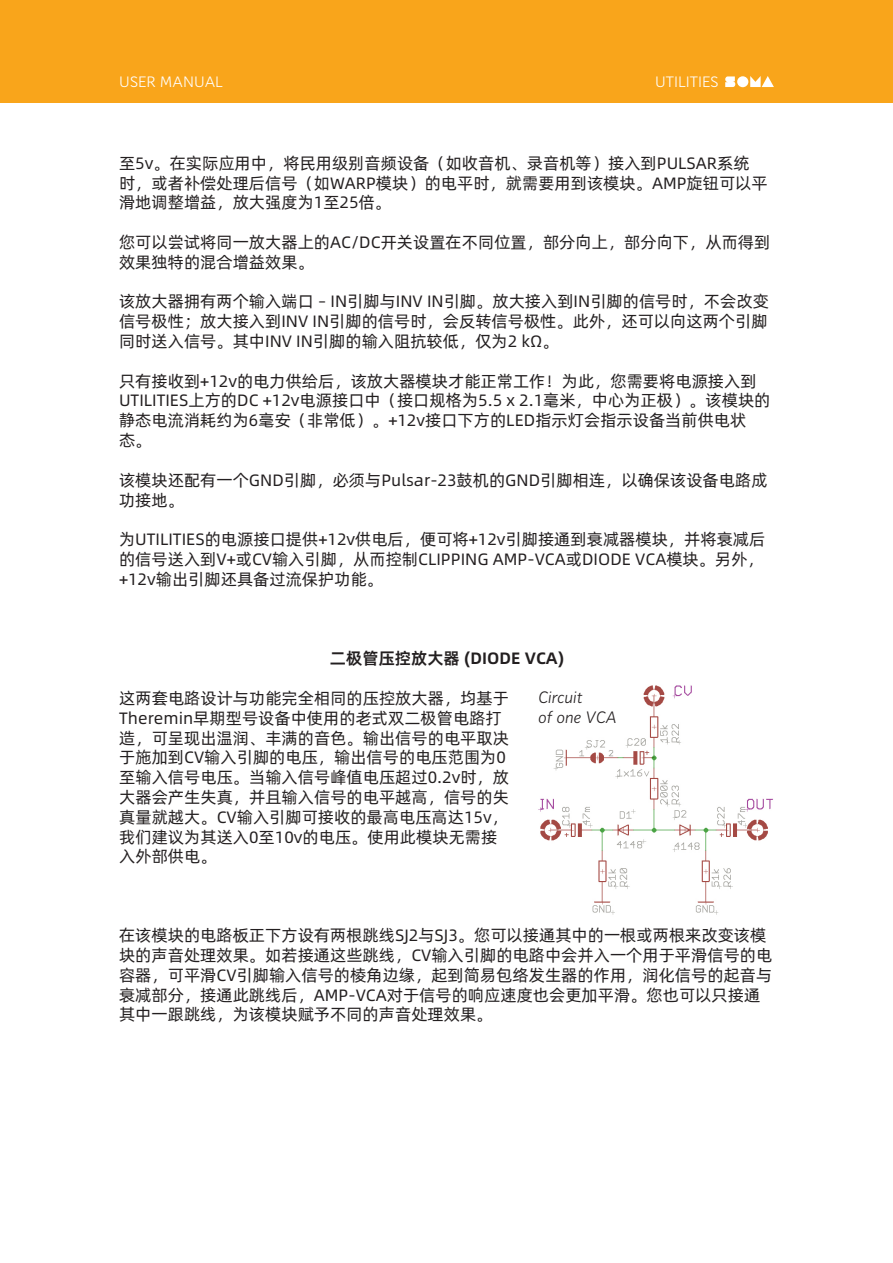
<style>
.page{position:relative;width:893px;height:1263px;background:#fff}
.page>*{position:absolute;margin:0;border:0;box-sizing:border-box;transform-origin:0 0}
.z{font:16.5px/19.8px "Alibaba Pu Hui Ti 3 55 Regular";color:#231f20}
.text{font:16.5px/19.8px "Alibaba Pu Hui Ti 3 55 Regular";color:#231f20}
.z-2{font:16.5px "Alibaba Pu Hui Ti 3 85 Bold";color:#231f20}
.text-2{font:italic 300 16.5px/19.8px "Mediator";color:#231f20}
.t1{font:300 15px "Mediator";color:#fff}
</style>
<div class="page">
<div style="left:0;top:0;width:893px;height:103px;background:#f9a51b"></div>
<svg style="left:750px;top:76px;width:24px;height:11px"></svg>
<svg style="left:725px;top:76px;width:10px;height:11px"></svg>
<div style="left:737px;top:76px;width:11px;height:11px;background:#fff;border-radius:50%"></div>
<img style="left:538px;top:685px;width:235px;height:230px">
<p class="t1" style="left:119px;top:72px;width:105px">USER MANUAL</p>
<p class="t1" style="left:655px;top:72px;width:65px">UTILITIES</p>
<p class="z" style="left:119px;top:153px;width:650px">至5v。在实际应用中，将民用级别音频设备（如收音机、录音机等）接入到PULSAR系统时，或者补偿处理后信号（如WARP模块）的电平时，就需要用到该模块。AMP旋钮可以平滑地调整增益，放大强度为1至25倍。</p>
<p class="z" style="left:119px;top:232px;width:653px">您可以尝试将同一放大器上的AC/DC开关设置在不同位置，部分向上，部分向下，从而得到效果独特的混合增益效果。</p>
<p class="z" style="left:119px;top:292px;width:651px;text-align:justify">该放大器拥有两个输入端口 – IN引脚与INV IN引脚。放大接入到IN引脚的信号时，不会改变信号极性；放大接入到INV IN引脚的信号时，会反转信号极性。此外，还可以向这两个引脚同时送入信号。其中INV IN引脚的输入阻抗较低，仅为2 kΩ。</p>
<p class="z" style="left:119px;top:371px;width:653px">只有接收到+12v的电力供给后，该放大器模块才能正常工作！为此，您需要将电源接入到UTILITIES上方的DC +12v电源接口中（接口规格为5.5 x 2.1毫米，中心为正极）。该模块的静态电流消耗约为6毫安（非常低）。+12v接口下方的LED指示灯会指示设备当前供电状<br>态。</p>
<p class="z" style="left:119px;top:470px;width:650px">该模块还配有一个GND引脚，必须与Pulsar-23鼓机的GND引脚相连，以确保该设备电路成功接地。</p>
<p class="z" style="left:119px;top:529px;width:648px;text-align:justify">为UTILITIES的电源接口提供+12v供电后，便可将+12v引脚接通到衰减器模块，并将衰减后的信号送入到V+或CV输入引脚，从而控制CLIPPING AMP-VCA或DIODE VCA模块。另外，+12v输出引脚还具备过流保护功能。</p>
<p class="z-2" style="left:330px;top:645px;width:236px">二极管压控放大器 (DIODE VCA)</p>
<p class="text" style="left:119px;top:688px;width:391px">这两套电路设计与功能完全相同的压控放大器，均基于<br>Theremin早期型号设备中使用的老式双二极管电路打造，可呈现出温润、丰满的音色。输出信号的电平取决于施加到CV输入引脚的电压，输出信号的电压范围为0至输入信号电压。当输入信号峰值电压超过0.2v时，放大器会产生失真，并且输入信号的电平越高，信号的失真量就越大。CV输入引脚可接收的最高电压高达15v，我们建议为其送入0至10v的电压。使用此模块无需接入外部供电。</p>
<p class="text-2" style="left:538px;top:688px;width:80px">Circuit<br>of one VCA</p>
<p class="text" style="left:119px;top:926px;width:655px">在该模块的电路板正下方设有两根跳线SJ2与SJ3。您可以接通其中的一根或两根来改变该模块的声音处理效果。如若接通这些跳线，CV输入引脚的电路中会并入一个用于平滑信号的电容器，可平滑CV引脚输入信号的棱角边缘，起到简易包络发生器的作用，润化信号的起音与衰减部分，接通此跳线后，AMP-VCA对于信号的响应速度也会更加平滑。您也可以只接通其中一跟跳线，为该模块赋予不同的声音处理效果。</p>
</div>
